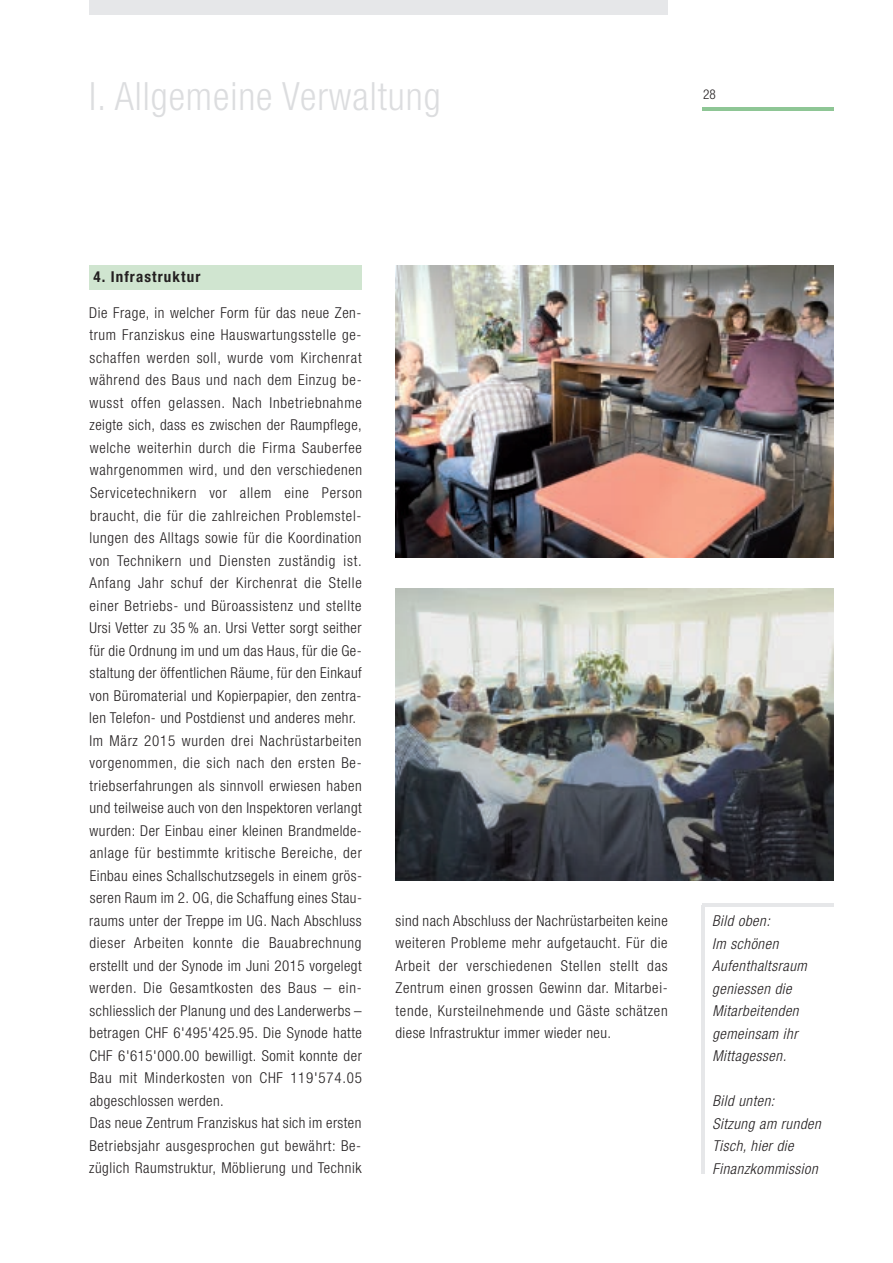
<style>
.page{position:relative;width:893px;height:1263px;background:#fff}
.page>*{position:absolute;margin:0;border:0;box-sizing:border-box;transform-origin:0 0}
.t1{font:300 condensed 39px "Helvetica Neue LT";letter-spacing:.025em;color:#dcdddf}
.t2{font:300 condensed 15px/22.5px "Helvetica Neue LT";letter-spacing:.04em;color:#231f20}
.t3{font:italic 300 condensed 15px/22.5px "Helvetica Neue LT";letter-spacing:.035em;color:#231f20}
.t4{font:700 condensed 15px "Helvetica Neue LT";letter-spacing:.075em;color:#231f20}
.t5{font:300 condensed 13.5px "Helvetica Neue LT";color:#231f20}
</style>
<div class="page">
<hr style="left:702px;top:108px;width:131px;height:3px;background:#8ec695">
<div style="left:89px;top:0;width:579px;height:15px;background:#e6e7e9"></div>
<div style="left:89px;top:266px;width:272px;height:24px;background:#d0e5d0"></div>
<img style="left:395px;top:266px;width:438px;height:292px">
<hr style="left:702px;top:904px;width:131px;height:3px;background:#e6e7e9">
<hr style="left:702px;top:905px;width:3px;height:269px;background:#e6e7e9">
<img style="left:395px;top:589px;width:438px;height:292px">
<h1 class="t1" style="left:89px;top:82px;width:353px">I. Allgemeine Verwaltung</h1>
<p class="t5" style="left:703px;top:90px;width:14px">28</p>
<p class="t4" style="left:94px;top:272px;width:108px">4. Infrastruktur</p>
<p class="t2" style="left:89px;top:303px;width:275px">Die Frage, in welcher Form für das neue Zen&shy;trum Franziskus eine Hauswartungsstelle ge&shy;schaffen werden soll, wurde vom Kirchenrat während des Baus und nach dem Einzug be&shy;wusst offen gelassen. Nach Inbetriebnahme zeigte sich, dass es zwischen der Raumpflege, welche weiterhin durch die Firma Sauberfee wahrgenommen wird, und den verschiedenen Servicetechnikern vor allem eine Person braucht, die für die zahlreichen Problemstel&shy;lungen des Alltags sowie für die Koordination von Technikern und Diensten zuständig ist.<br>Anfang Jahr schuf der Kirchenrat die Stelle einer Betriebs- und Büroassistenz und stellte Ursi Vetter zu 35 % an. Ursi Vetter sorgt seither für die Ordnung im und um das Haus, für die Ge&shy;staltung der öffentlichen Räume, für den Einkauf von Büromaterial und Kopierpapier, den zentra&shy;len Telefon- und Postdienst und anderes mehr.<br>Im März 2015 wurden drei Nachrüstarbeiten vorgenommen, die sich nach den ersten Be&shy;triebserfahrungen als sinnvoll erwiesen haben und teilweise auch von den Inspektoren verlangt wurden: Der Einbau einer kleinen Brandmelde&shy;anlage für bestimmte kritische Bereiche, der Einbau eines Schallschutzsegels in einem grös&shy;seren Raum im 2. OG, die Schaffung eines Stau&shy;raums unter der Treppe im UG. Nach Abschluss dieser Arbeiten konnte die Bauabrechnung erstellt und der Synode im Juni 2015 vorgelegt werden. Die Gesamtkosten des Baus – ein&shy;schliesslich der Planung und des Landerwerbs – betragen CHF 6'495'425.95. Die Synode hatte CHF 6'615'000.00 bewilligt. Somit konnte der Bau mit Minderkosten von CHF 119'574.05 abgeschlossen werden.<br>Das neue Zentrum Franziskus hat sich im ersten Betriebsjahr ausgesprochen gut bewährt: Be&shy;züglich Raumstruktur, Möblierung und Technik</p>
<p class="t2" style="left:395px;top:910px;width:274px;text-align:justify">sind nach Abschluss der Nachrüstarbeiten keine weiteren Probleme mehr aufgetaucht. Für die Arbeit der verschiedenen Stellen stellt das Zentrum einen grossen Gewinn dar. Mitarbei&shy;tende, Kursteilnehmende und Gäste schätzen diese Infrastruktur immer wieder neu.</p>
<p class="t3" style="left:712px;top:911px;width:96px">Bild oben:<br>Im schönen<br>Aufenthaltsraum geniessen die<br>Mitarbeitenden gemeinsam ihr<br>Mittagessen.</p>
<p class="t3" style="left:712px;top:1091px;width:110px">Bild unten:<br>Sitzung am runden<br>Tisch, hier die<br>Finanzkommission</p>
</div>
